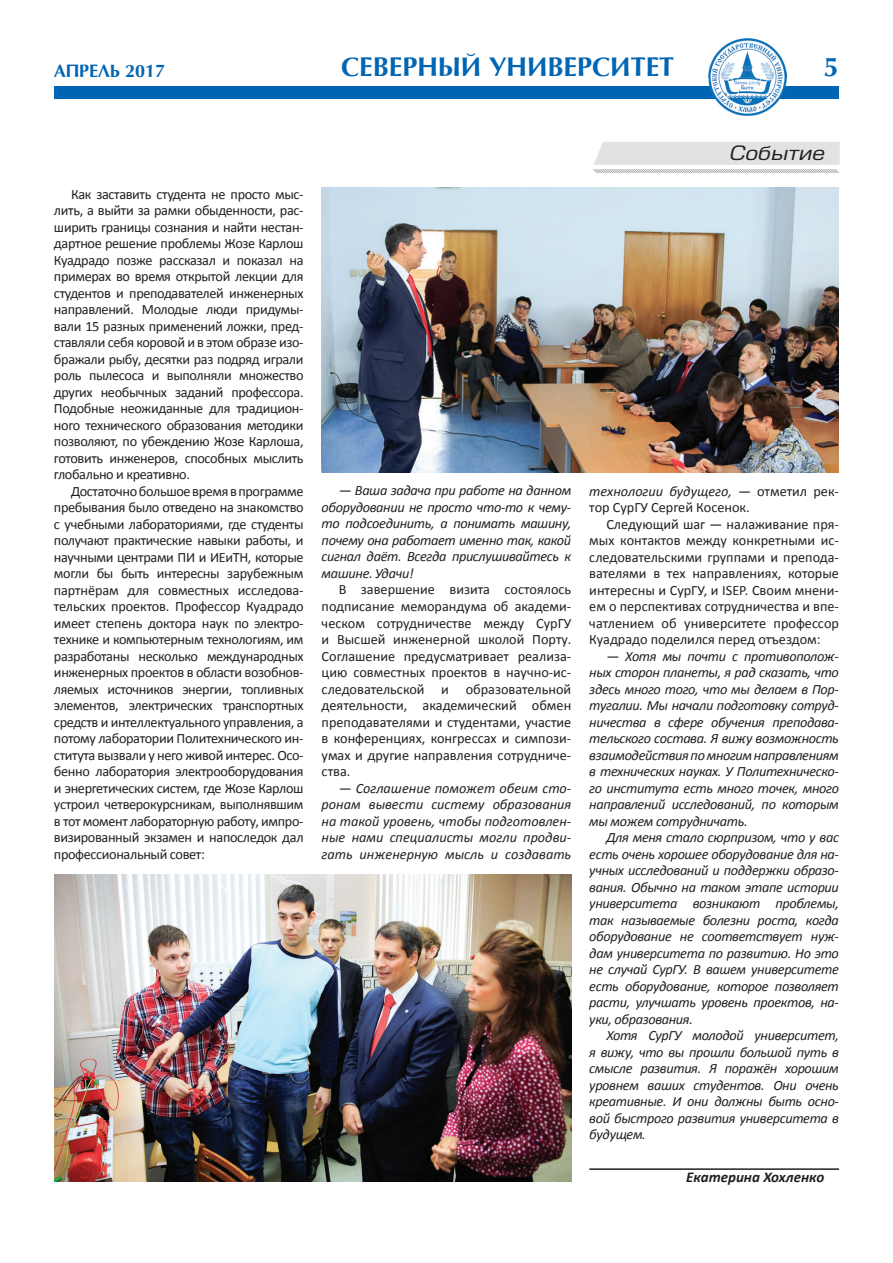
<style>
.page{position:relative;width:893px;height:1263px;background:#fff}
.page>*{position:absolute;margin:0;border:0;box-sizing:border-box;transform-origin:0 0}
.t1{font:700 27px "AG Opus High Resolution";color:#0165b3}
.t2{font:italic 19.35px "Europe";color:#231f20;scale:1.19 1}
.t3{font:700 18px "AG Opus High Resolution";color:#0165b3}
.t4{font:italic 700 15px "Calibri";color:#231f20}
.t5{font:14.25px/16.5px "Calibri";letter-spacing:-.01em;color:#231f20;text-align:justify}
.t6{font:italic 14.25px/16.5px "Calibri";letter-spacing:-.025em;color:#231f20;text-align:justify}
.s1{font-style:italic}
</style>
<div class="page">
<div style="left:54px;top:87px;width:785px;height:12px;background:#0165b3"></div>
<img style="left:708px;top:38px;width:79px;height:78px">
<img style="left:708px;top:87px;width:79px;height:12px">
<hr style="left:589px;top:1168px;width:250px;height:2px;background:#231f20">
<svg style="left:593px;top:142px;width:247px;height:31px"></svg>
<img style="left:322px;top:188px;width:517px;height:284px">
<img style="left:54px;top:875px;width:517px;height:307px">
<p class="t3" style="left:54px;top:60px;width:113px">АпРЕËЬ 2017</p>
<h1 class="t1" style="left:341px;top:50px;width:335px">СЕВЕРНЫЙ УНИВЕРСИТЕТ</h1>
<h1 class="t1" style="left:824px;top:50px;width:17px">5</h1>
<p class="t5" style="left:54px;top:186px;width:251px;text-indent:17px">Как заставить студента не просто мыс&shy;лить, а выйти за рамки обыденности, рас&shy;ширить границы сознания и найти нестан&shy;дартное решение проблемы Жозе Карлош Куадрадо позже рассказал и показал на примерах во время открытой лекции для студентов и преподавателей инженерных направлений. Молодые люди придумы&shy;вали 15 разных применений ложки, пред&shy;ставляли себя коровой и в этом образе изо&shy;бражали рыбу, десятки раз подряд играли роль пылесоса и выполняли множество других необычных заданий профессора.<br>Подобные неожиданные для традицион&shy;ного технического образования методики позволяют, по убеждению Жозе Карлоша, готовить инженеров, способных мыслить глобально и креативно.</p>
<p class="t5" style="left:54px;top:483px;width:251px;text-indent:17px">Достаточно большое время в программе пребывания было отведено на знакомство с учебными лабораториями, где студенты получают практические навыки работы, и научными центрами ПИ и ИЕиТН, которые могли бы быть интересны зарубежным партнёрам для совместных исследова&shy;тельских проектов. Профессор Куадрадо имеет степень доктора наук по электро&shy;технике и компьютерным технологиям, им разработаны несколько международных инженерных проектов в области возобнов&shy;ляемых источников энергии, топливных элементов, электрических транспортных средств и интеллектуального управления, а потому лаборатории Политехнического ин&shy;ститута вызвали у него живой интерес. Осо&shy;бенно лаборатория электрооборудования и энергетических систем, где Жозе Карлош устроил четверокурсникам, выполнявшим в тот момент лабораторную работу, импро&shy;визированный экзамен и напоследок дал профессиональный совет:</p>
<p class="t6" style="left:322px;top:482px;width:251px;text-indent:17px">— Ваша задача при работе на данном оборудовании не просто что-то к чему&shy;то подсоединить, а понимать машину, почему она работает именно так, какой сигнал даёт. Всегда прислушивайтесь к машине. Удачи!</p>
<p class="t5" style="left:322px;top:581px;width:251px;text-indent:17px">В завершение визита состоялось подписание меморандума об академи&shy;ческом сотрудничестве между СурГУ и Высшей инженерной школой Порту.<br>Соглашение предусматривает реализа&shy;цию совместных проектов в научно-ис&shy;следовательской и образовательной деятельности, академический обмен преподавателями и студентами, участие в конференциях, конгрессах и симпози&shy;умах и другие направления сотрудниче&shy;ства.</p>
<p class="t6" style="left:322px;top:779px;width:251px;text-indent:17px">— Соглашение поможет обеим сто&shy;ронам вывести систему образования на такой уровень, чтобы подготовлен&shy;ные нами специалисты могли продви&shy;гать инженерную мысль и создавать</p>
<h2 class="t2" style="left:730px;top:142px;width:81px">Событие</h2>
<p class="t5" style="left:589px;top:483px;width:251px"><span class="s1">технологии будущего, —</span> отметил рек&shy;тор СурГУ Сергей Косенок.</p>
<p class="t5" style="left:589px;top:516px;width:251px;text-indent:17px">Следующий шаг — налаживание пря&shy;мых контактов между конкретными ис&shy;следовательскими группами и препода&shy;вателями в тех направлениях, которые интересны и СурГУ, и ISEP. Своим мнени&shy;ем о перспективах сотрудничества и впе&shy;чатлением об университете профессор Куадрадо поделился перед отъездом:</p>
<p class="t6" style="left:589px;top:647px;width:251px;text-indent:17px">— Хотя мы почти с противополож&shy;ных сторон планеты, я рад сказать, что здесь много того, что мы делаем в Пор&shy;тугалии. Мы начали подготовку сотруд&shy;ничества в сфере обучения преподава&shy;тельского состава. Я вижу возможность взаимодействия по многим направлениям в технических науках. У Политехническо&shy;го института есть много точек, много направлений исследований, по которым мы можем сотрудничать.</p>
<p class="t6" style="left:589px;top:828px;width:251px;text-indent:17px">Для меня стало сюрпризом, что у вас есть очень хорошее оборудование для на&shy;учных исследований и поддержки образо&shy;вания. Обычно на таком этапе истории университета возникают проблемы, так называемые болезни роста, когда оборудование не соответствует нуж&shy;дам университета по развитию. Но это не случай СурГУ. В вашем университете есть оборудование, которое позволяет расти, улучшать уровень проектов, на&shy;уки, образования.</p>
<p class="t6" style="left:589px;top:1026px;width:251px;text-indent:17px">Хотя СурГУ молодой университет, я вижу, что вы прошли большой путь в смысле развития. Я поражён хорошим уровнем ваших студентов. Они очень креативные. И они должны быть осно&shy;вой быстрого развития университета в будущем.</p>
<p class="t4" style="left:686px;top:1167px;width:140px">Екатерина Хохленко</p>
</div>
